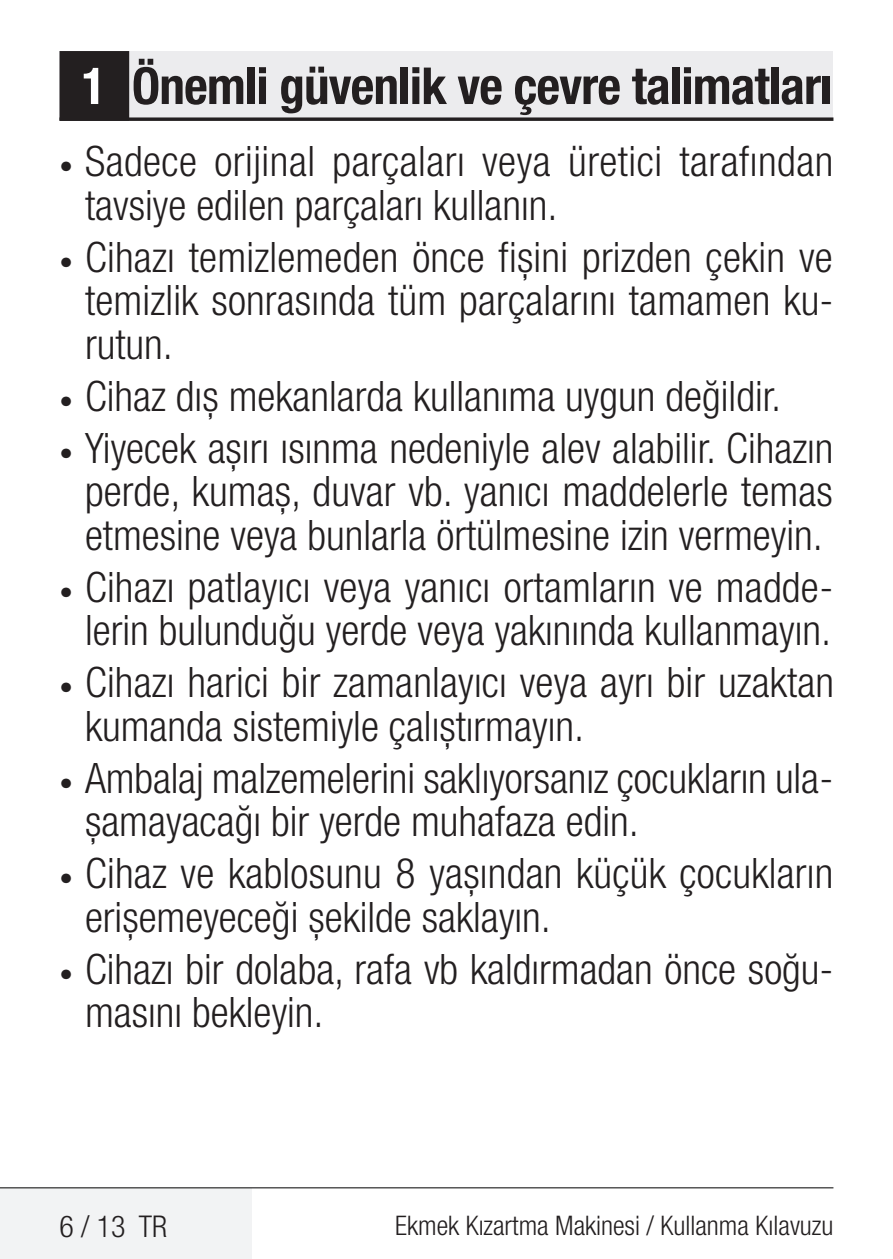
<style>
.page{position:relative;width:893px;height:1259px;background:#fff}
.page>*{position:absolute;margin:0;border:0;box-sizing:border-box;transform-origin:0 0}
.t1{font:700 condensed 51px "Helvetica Neue LT Pro";letter-spacing:-.015em;color:#231f20}
.t2{font:300 condensed 42px/43.5px "Helvetica Neue LT Pro";color:#231f20}
.t3{font:300 condensed 30px "Helvetica Neue LT Pro";color:#231f20}
.t4{font:300 condensed 27px "Helvetica Neue LT Pro";color:#231f20}
.s1{color:#fff}
.s2{font-weight:700;font-size:27px}
</style>
<div class="page">
<div style="left:0;top:1188px;width:252px;height:71px;background:#f2f3f4"></div>
<hr style="left:0;top:1187px;width:833px;height:1px;background:#000">
<div style="left:60px;top:51px;width:773px;height:69px;background:#ececee"></div>
<hr style="left:60px;top:118px;width:773px;height:2px;background:#231f20">
<div style="left:61px;top:53px;width:67px;height:66px;background:#231f20"></div>
<div style="left:60px;top:51px;width:69px;height:70px;border:3px solid #231f20"></div>
<p class="t1" style="left:82px;top:55px;width:752px"><span class="s1">1</span> Önemli güvenlik ve çevre talimatları</p>
<p class="t2" style="left:85px;top:139px;width:750px;text-indent:-26px"><span class="s2">•</span> Sadece orijinal parçaları veya üretici tarafından tavsiye edilen parçaları kullanın.</p>
<p class="t2" style="left:85px;top:235px;width:750px;text-align:justify;text-indent:-26px"><span class="s2">•</span> Cihazı temizlemeden önce fişini prizden çekin ve temizlik sonrasında tüm parçalarını tamamen ku&shy;rutun.</p>
<p class="t2" style="left:60px;top:374px;width:723px"><span class="s2">•</span> Cihaz dış mekanlarda kullanıma uygun değildir.</p>
<p class="t2" style="left:60px;top:426px;width:775px;text-align:center"><span class="s2">•</span> Yiyecek aşırı ısınma nedeniyle alev alabilir. Cihazın perde, kumaş, duvar vb. yanıcı maddelerle temas etmesine veya bunlarla örtülmesine izin vermeyin.</p>
<p class="t2" style="left:60px;top:565px;width:775px;text-align:center"><span class="s2">•</span> Cihazı patlayıcı veya yanıcı ortamların ve madde&shy;lerin bulunduğu yerde veya yakınında kullanmayın.</p>
<p class="t2" style="left:85px;top:660px;width:751px;text-indent:-26px"><span class="s2">•</span> Cihazı harici bir zamanlayıcı veya ayrı bir uzaktan kumanda sistemiyle çalıştırmayın.</p>
<p class="t2" style="left:85px;top:756px;width:750px;text-indent:-26px"><span class="s2">•</span> Ambalaj malzemelerini saklıyorsanız çocukların ula&shy;şamayacağı bir yerde muhafaza edin.</p>
<p class="t2" style="left:85px;top:851px;width:750px;text-indent:-26px"><span class="s2">•</span> Cihaz ve kablosunu 8 yaşından küçük çocukların erişemeyeceği şekilde saklayın.</p>
<p class="t2" style="left:85px;top:947px;width:750px;text-indent:-26px"><span class="s2">•</span> Cihazı bir dolaba, rafa vb kaldırmadan önce soğu&shy;masını bekleyin.</p>
<p class="t3" style="left:60px;top:1208px;width:109px">6 / 13 TR</p>
<p class="t4" style="left:395px;top:1210px;width:440px">Ekmek Kızartma Makinesi / Kullanma Kılavuzu</p>
</div>
